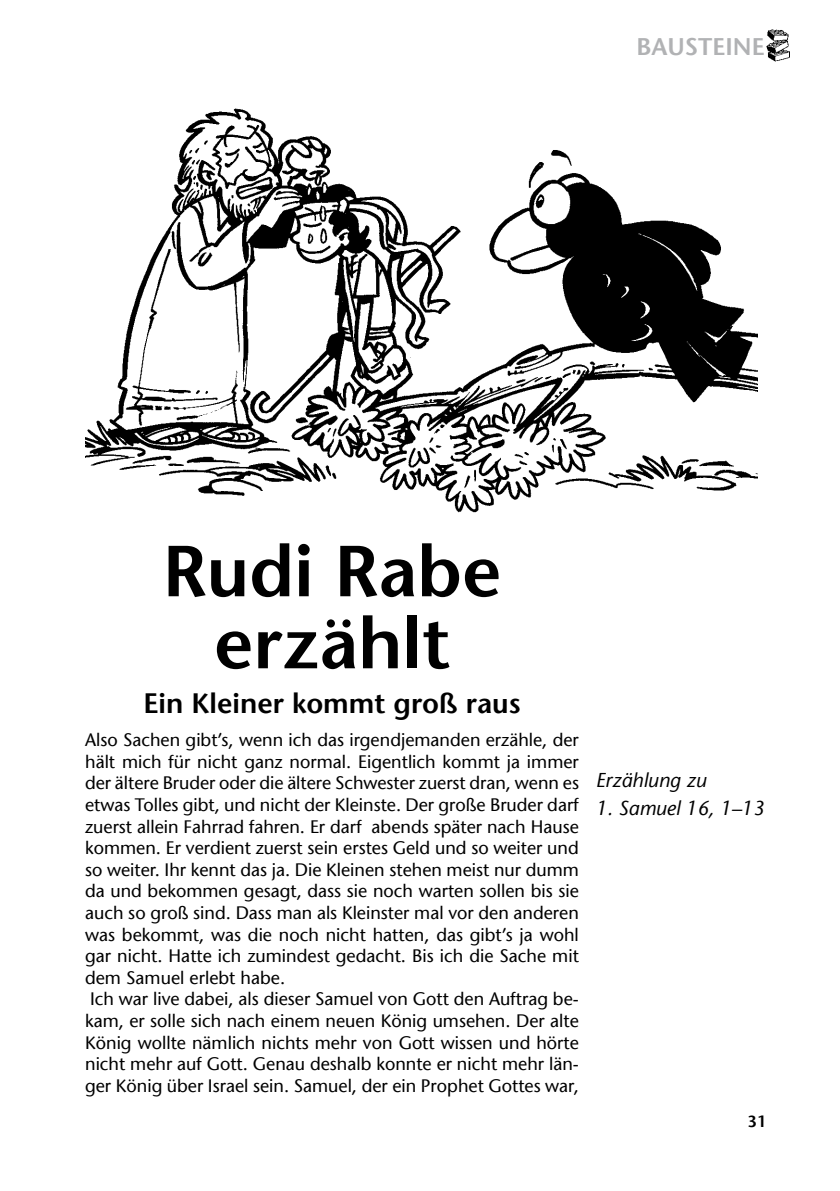
<style>
.page{position:relative;width:840px;height:1191px;background:#fff}
.page>*{position:absolute;margin:0;border:0;box-sizing:border-box;transform-origin:0 0}
.t1{font:600 72px/72px "Stone Sans";color:#000;text-align:center}
.t2{font:600 28px "Stone Sans";color:#000}
.t3{font:600 24px "Stone Sans";color:#b1b2b4}
.t4{font:italic 20px "Stone Sans";color:#000}
.t5{font:18px/21.6px "Stone Sans";color:#000}
.t6{font:600 16px "Stone Sans";color:#000}
</style>
<div class="page">
<img style="left:766px;top:29px;width:23px;height:33px">
<img style="left:85px;top:108px;width:672px;height:405px">
<h3 class="t3" style="left:636px;top:33px;width:90px">Bausteine</h3>
<h1 class="t1" style="left:162px;top:535px;width:340px">Rudi Rabe erzählt</h1>
<h2 class="t2" style="left:143px;top:686px;width:378px">Ein Kleiner kommt groß raus</h2>
<p class="t5" style="left:85px;top:729px;width:495px">Also Sachen gibt’s, wenn ich das irgendjemanden erzähle, der hält mich für nicht ganz normal. Eigentlich kommt ja immer der ältere Bruder oder die ältere Schwester zuerst dran, wenn es etwas Tolles gibt, und nicht der Kleinste. Der große Bruder darf zuerst allein Fahrrad fahren. Er darf abends später nach Hause kommen. Er verdient zuerst sein erstes Geld und so weiter und so weiter. Ihr kennt das ja. Die Kleinen stehen meist nur dumm da und bekommen gesagt, dass sie noch warten sollen bis sie auch so groß sind. Dass man als Kleinster mal vor den anderen was bekommt, was die noch nicht hatten, das gibt’s ja wohl gar nicht. Hatte ich zumindest gedacht. Bis ich die Sache mit dem Samuel erlebt habe.<br>Ich war live dabei, als dieser Samuel von Gott den Auftrag be&shy;kam, er solle sich nach einem neuen König umsehen. Der alte König wollte nämlich nichts mehr von Gott wissen und hörte nicht mehr auf Gott. Genau deshalb konnte er nicht mehr län&shy;ger König über Israel sein. Samuel, der ein Prophet Gottes war,</p>
<p class="t4" style="left:595px;top:768px;width:112px">Erzählung zu</p>
<p class="t4" style="left:595px;top:796px;width:170px">1. Samuel 16, 1–13</p>
<p class="t6" style="left:747px;top:1112px;width:20px">31</p>
</div>
